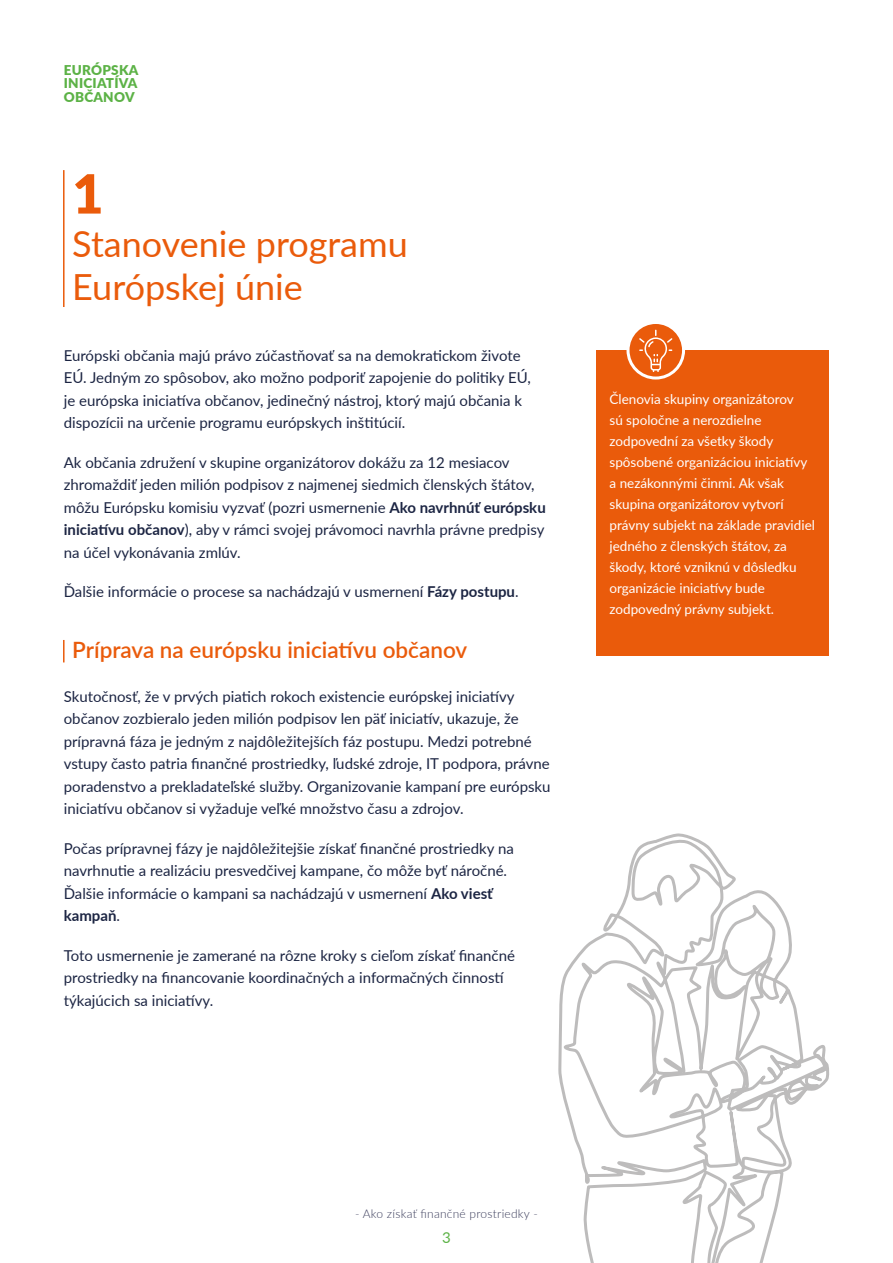
<style>
.page{position:relative;width:893px;height:1263px;background:#fff}
.page>*{position:absolute;margin:0;border:0;box-sizing:border-box;transform-origin:0 0}
.t1{font:900 54px "Lato";color:#ea5b0b}
.t2{font:36px/43.2px "Lato";color:#ea5b0b}
.t3{font:600 22.5px "Lato";color:#ea5b0b}
.t4{font:15px/22.5px "Lato";color:#1c2543}
.t5{font:15px "Lato";color:#5cb246}
.t6{font:13.5px/21px "Lato";color:#fff}
.t7{font:900 13.5px/13.5px "Lato";letter-spacing:.02em;color:#5cb246;text-align:justify}
.t8{font:300 12px "Lato";letter-spacing:.02em;color:#3c3e5c}
.s1{font-weight:700}
</style>
<div class="page">
<hr style="left:63px;top:170px;width:2px;height:137px;background:#ea5b0b">
<hr style="left:63px;top:640px;width:2px;height:22px;background:#ea5b0b">
<svg style="left:558px;top:833px;width:272px;height:430px"></svg>
<div style="left:597px;top:350px;width:232px;height:306px;background:#ea5b0b"></div>
<svg style="left:628px;top:322px;width:55px;height:56px"></svg>
<div style="left:626px;top:321px;width:59px;height:58px;border:3px solid #fff;border-radius:50%"></div>
<svg style="left:639px;top:330px;width:33px;height:42px"></svg>
<p class="t7" style="left:64px;top:62px;width:76px">EURÓPSKA INICIATÍVA OBČANOV</p>
<h1 class="t1" style="left:72px;top:153px;width:33px">1</h1>
<h2 class="t2" style="left:72px;top:221px;width:337px">Stanovenie programu<br>Európskej únie</h2>
<p class="t4" style="left:64px;top:343px;width:469px">Európski občania majú právo zúčastňovať sa na demokratickom živote EÚ. Jedným zo spôsobov, ako možno podporiť zapojenie do politiky EÚ, je európska iniciatíva občanov, jedinečný nástroj, ktorý majú občania k dispozícii na určenie programu európskych inštitúcií.</p>
<p class="t4" style="left:64px;top:450px;width:483px">Ak občania združení v skupine organizátorov dokážu za 12 mesiacov zhromaždiť jeden milión podpisov z najmenej siedmich členských štátov, môžu Európsku komisiu vyzvať (pozri usmernenie <span class="s1">Ako navrhnúť európsku iniciatívu občanov</span>), aby v rámci svojej právomoci navrhla právne predpisy na účel vykonávania zmlúv.</p>
<p class="t4" style="left:64px;top:580px;width:456px">Ďalšie informácie o procese sa nachádzajú v usmernení <span class="s1">Fázy postupu</span>.</p>
<h3 class="t3" style="left:72px;top:633px;width:397px">Príprava na európsku iniciatívu občanov</h3>
<p class="t4" style="left:64px;top:684px;width:488px">Skutočnosť, že v prvých piatich rokoch existencie európskej iniciatívy občanov zozbieralo jeden milión podpisov len päť iniciatív, ukazuje, že prípravná fáza je jedným z najdôležitejších fáz postupu. Medzi potrebné vstupy často patria finančné prostriedky, ľudské zdroje, IT podpora, právne poradenstvo a prekladateľské služby. Organizovanie kampaní pre európsku iniciatívu občanov si vyžaduje veľké množstvo času a zdrojov.</p>
<p class="t4" style="left:64px;top:836px;width:452px">Počas prípravnej fázy je najdôležitejšie získať finančné prostriedky na navrhnutie a realizáciu presvedčivej kampane, čo môže byť náročné.<br>Ďalšie informácie o kampani sa nachádzajú v usmernení <span class="s1">Ako viesť kampaň</span>.</p>
<p class="t4" style="left:64px;top:943px;width:453px">Toto usmernenie je zamerané na rôzne kroky s cieľom získať finančné prostriedky na financovanie koordinačných a informačných činností týkajúcich sa iniciatívy.</p>
<p class="t6" style="left:609px;top:388px;width:207px">Členovia skupiny organizátorov<br>sú spoločne a nerozdielne zodpovední za všetky škody spôsobené organizáciou iniciatívy a nezákonnými činmi. Ak však skupina organizátorov vytvorí právny subjekt na základe pravidiel jedného z členských štátov, za škody, ktoré vzniknú v dôsledku organizácie iniciatívy bude zodpovedný právny subjekt.</p>
<p class="t8" style="left:355px;top:1206px;width:184px">- Ako získať finančné prostriedky -</p>
<p class="t5" style="left:442px;top:1227px;width:10px">3</p>
</div>
